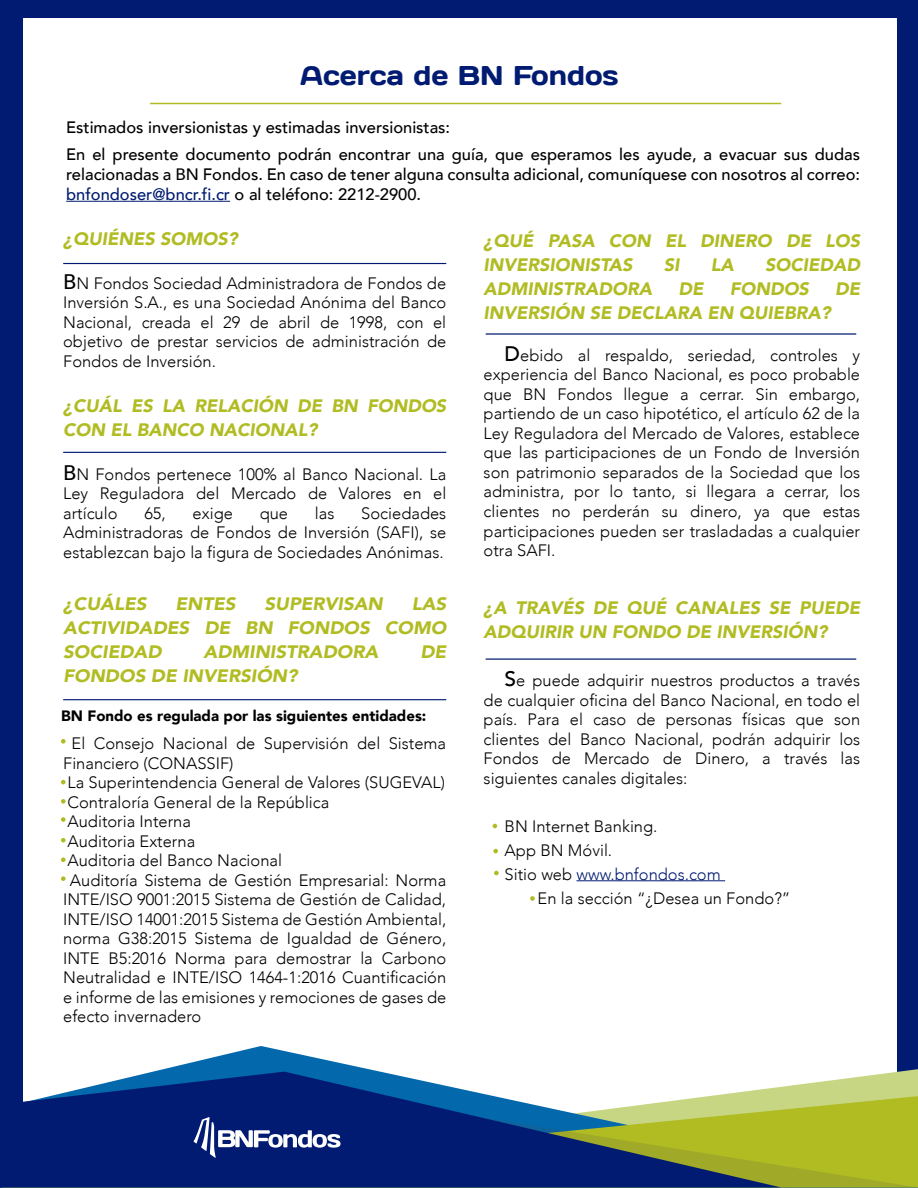
<style>
.page{position:relative;width:918px;height:1188px;background:#001b71}
.page>*{position:absolute;margin:0;border:0;box-sizing:border-box;transform-origin:0 0}
.t1{font:27px "B Nfont";color:#001b71}
.t2{font:italic 900 18px/24px "Avenir";color:#b0bc22}
.t3{font:italic 900 18px/24px "Avenir";color:#b0bc22;text-align:justify;scale:1.04 1}
.t4{font:300 16.5px/19.5px "Avenir";color:#000;text-align:justify}
.t5{font:500 16.5px/27.6px "Avenir";color:#000}
.t6{font:300 16.5px "Avenir";color:#001b71}
.t7{font:900 15px "Avenir";color:#000}
.s1{color:#001b71}
.s2{font-weight:500;font-size:21px}
.s3{color:#000}
</style>
<div class="page">
<div style="left:23px;top:18px;width:874px;height:1125px;background:#fff"></div>
<svg style="left:152px;top:1046px;width:766px;height:40px"></svg>
<svg style="left:781px;top:1086px;width:137px;height:101px;background:#b2be32"></svg>
<svg style="left:23px;top:1072px;width:758px;height:115px;fill:#001b71"></svg>
<svg style="left:194px;top:1117px;width:147px;height:41px"></svg>
<hr style="left:150px;top:103px;width:631px;height:1px;background:#b0bc22">
<hr style="left:66px;top:201px;width:164px;height:1px;background:#001b71">
<hr style="left:63px;top:263px;width:383px;height:1px;background:#001b71">
<hr style="left:63px;top:452px;width:383px;height:1px;background:#001b71">
<hr style="left:63px;top:699px;width:383px;height:1px;background:#001b71">
<hr style="left:486px;top:333px;width:370px;height:2px;background:#001b71">
<hr style="left:577px;top:880px;width:148px;height:1px;background:#001b71">
<hr style="left:486px;top:658px;width:370px;height:2px;background:#001b71">
<svg style="left:493px;top:824px;width:4px;height:4px"></svg>
<svg style="left:493px;top:849px;width:5px;height:4px"></svg>
<svg style="left:494px;top:871px;width:5px;height:4px"></svg>
<svg style="left:530px;top:896px;width:5px;height:5px"></svg>
<svg style="left:61px;top:739px;width:5px;height:5px"></svg>
<svg style="left:61px;top:780px;width:5px;height:4px"></svg>
<svg style="left:61px;top:799px;width:5px;height:5px"></svg>
<svg style="left:61px;top:817px;width:5px;height:5px"></svg>
<svg style="left:61px;top:838px;width:5px;height:5px"></svg>
<svg style="left:61px;top:857px;width:5px;height:5px"></svg>
<svg style="left:61px;top:876px;width:5px;height:5px"></svg>
<h1 class="t1" style="left:301px;top:57px;width:320px">Acerca de BN Fondos</h1>
<p class="t5" style="left:66px;top:112px;width:795px">Estimados inversionistas y estimadas inversionistas:<br>En el presente documento podrán encontrar una guía, que esperamos les ayude, a evacuar sus dudas</p>
<p class="t5" style="left:66px;top:164px;width:795px;line-height:19.8px">relacionadas a BN Fondos. En caso de tener alguna consulta adicional, comuníquese con nosotros al correo: <span class="s1">bnfondoser@bncr.fi.cr</span> o al teléfono: 2212-2900.</p>
<p class="t2" style="left:63px;top:227px;width:176px">¿QUIÉNES SOMOS?</p>
<p class="t4" style="left:63px;top:274px;width:385px"><span class="s2">B</span>N Fondos Sociedad Administradora de Fondos de Inversión S.A., es una Sociedad Anónima del Banco Nacional, creada el 29 de abril de 1998, con el objetivo de prestar servicios de administración de Fondos de Inversión.</p>
<p class="t2" style="left:63px;top:394px;width:385px">¿CUÁL ES LA RELACIÓN DE BN FONDOS<br>CON EL BANCO NACIONAL?</p>
<p class="t4" style="left:63px;top:465px;width:385px"><span class="s2">B</span>N Fondos pertenece 100% al Banco Nacional. La Ley Reguladora del Mercado de Valores en el artículo</p>
<p class="t2" style="left:484px;top:229px;width:378px">¿QUÉ PASA CON EL DINERO DE LOS<br>INVERSIONISTAS</p>
<p class="t2" style="left:664px;top:253px;width:17px">SI</p>
<p class="t2" style="left:711px;top:253px;width:25px">LA</p>
<p class="t2" style="left:765px;top:253px;width:96px">SOCIEDAD</p>
<p class="t2" style="left:484px;top:277px;width:170px">ADMINISTRADORA</p>
<p class="t2" style="left:678px;top:277px;width:27px">DE</p>
<p class="t2" style="left:730px;top:277px;width:81px">FONDOS</p>
<p class="t2" style="left:835px;top:277px;width:27px">DE</p>
<p class="t2" style="left:484px;top:301px;width:349px">INVERSIÓN SE DECLARA EN QUIEBRA?</p>
<p class="t4" style="left:484px;top:346px;width:378px;text-indent:21px"><span class="s2">D</span>ebido al respaldo, seriedad, controles y experiencia del Banco Nacional, es poco probable que BN Fondos llegue a cerrar. Sin embargo, partiendo de un caso hipotético, el artículo 62 de la Ley Reguladora del Mercado de Valores, establece que las participaciones de un Fondo de Inversión son patrimonio separados de la Sociedad que los administra, por lo tanto, si llegara a cerrar, los clientes no perderán su dinero, ya que estas participaciones pueden ser trasladadas a cualquier otra SAFI.</p>
<p class="t4" style="left:63px;top:504px;width:385px;text-indent:298px">Sociedades Administradoras de Fondos de Inversión (SAFI), se establezcan bajo la figura de Sociedades Anónimas.</p>
<p class="t3" style="left:63px;top:592px;width:82px">¿CUÁLES</p>
<p class="t3" style="left:175px;top:592px;width:59px">ENTES</p>
<p class="t3" style="left:265px;top:592px;width:115px">SUPERVISAN</p>
<p class="t4" style="left:144px;top:504px;width:23px">65,</p>
<p class="t4" style="left:193px;top:504px;width:42px">exige</p>
<p class="t4" style="left:260px;top:504px;width:30px">que</p>
<p class="t4" style="left:315px;top:504px;width:21px">las</p>
<p class="t3" style="left:63px;top:592px;width:370px;text-indent:349px">LAS ACTIVIDADES DE BN FONDOS COMO SOCIEDAD</p>
<p class="t2" style="left:484px;top:596px;width:378px">¿A TRAVÉS DE QUÉ CANALES SE PUEDE<br>ADQUIRIR UN FONDO DE INVERSIÓN?</p>
<p class="t4" style="left:484px;top:671px;width:378px;text-indent:21px"><span class="s2">S</span>e puede adquirir nuestros productos a través de cualquier oficina del Banco Nacional, en todo el país. Para el caso de personas físicas que son clientes del Banco Nacional, podrán adquirir los Fondos de Mercado de Dinero, a través las siguientes canales digitales:</p>
<p class="t4" style="left:505px;top:816px;width:154px">BN Internet Banking.</p>
<p class="t4" style="left:505px;top:840px;width:109px">App BN Móvil.</p>
<p class="t6" style="left:505px;top:864px;width:218px"><span class="s3">Sitio web</span> www.bnfondos.com</p>
<p class="t4" style="left:538px;top:888px;width:254px">En la sección “¿Desea un Fondo?”</p>
<p class="t3" style="left:204px;top:640px;width:170px">ADMINISTRADORA</p>
<p class="t3" style="left:420px;top:640px;width:26px">DE</p>
<p class="t3" style="left:63px;top:664px;width:227px">FONDOS DE INVERSIÓN?</p>
<p class="t7" style="left:61px;top:703px;width:367px">BN Fondo es regulada por las siguientes entidades:</p>
<p class="t4" style="left:72px;top:734px;width:376px">El Consejo Nacional de Supervisión del Sistema</p>
<p class="t4" style="left:63px;top:753px;width:172px">Financiero (CONASSIF)</p>
<p class="t4" style="left:67px;top:773px;width:379px">La Superintendencia General de Valores (SUGEVAL)</p>
<p class="t4" style="left:67px;top:792px;width:263px">Contraloría General de la República</p>
<p class="t4" style="left:67px;top:812px;width:125px">Auditoria Interna</p>
<p class="t4" style="left:67px;top:831px;width:129px">Auditoria Externa</p>
<p class="t4" style="left:67px;top:851px;width:216px">Auditoria del Banco Nacional</p>
<p class="t4" style="left:70px;top:870px;width:378px">Auditoría Sistema de Gestión Empresarial: Norma</p>
<p class="t4" style="left:63px;top:890px;width:385px">INTE/ISO 9001:2015 Sistema de Gestión de Calidad,</p>
<p class="t4" style="left:63px;top:909px;width:385px">INTE/ISO 14001:2015 Sistema de Gestión Ambiental,</p>
<p class="t4" style="left:63px;top:929px;width:385px">norma G38:2015 Sistema de Igualdad de Género,</p>
<p class="t4" style="left:63px;top:948px;width:385px">INTE B5:2016 Norma para demostrar la Carbono</p>
<p class="t4" style="left:63px;top:968px;width:385px">Neutralidad e INTE/ISO 1464-1:2016 Cuantificación</p>
<p class="t4" style="left:63px;top:987px;width:385px">e informe de las emisiones y remociones de gases de</p>
<p class="t4" style="left:63px;top:1007px;width:140px">efecto invernadero</p>
</div>
